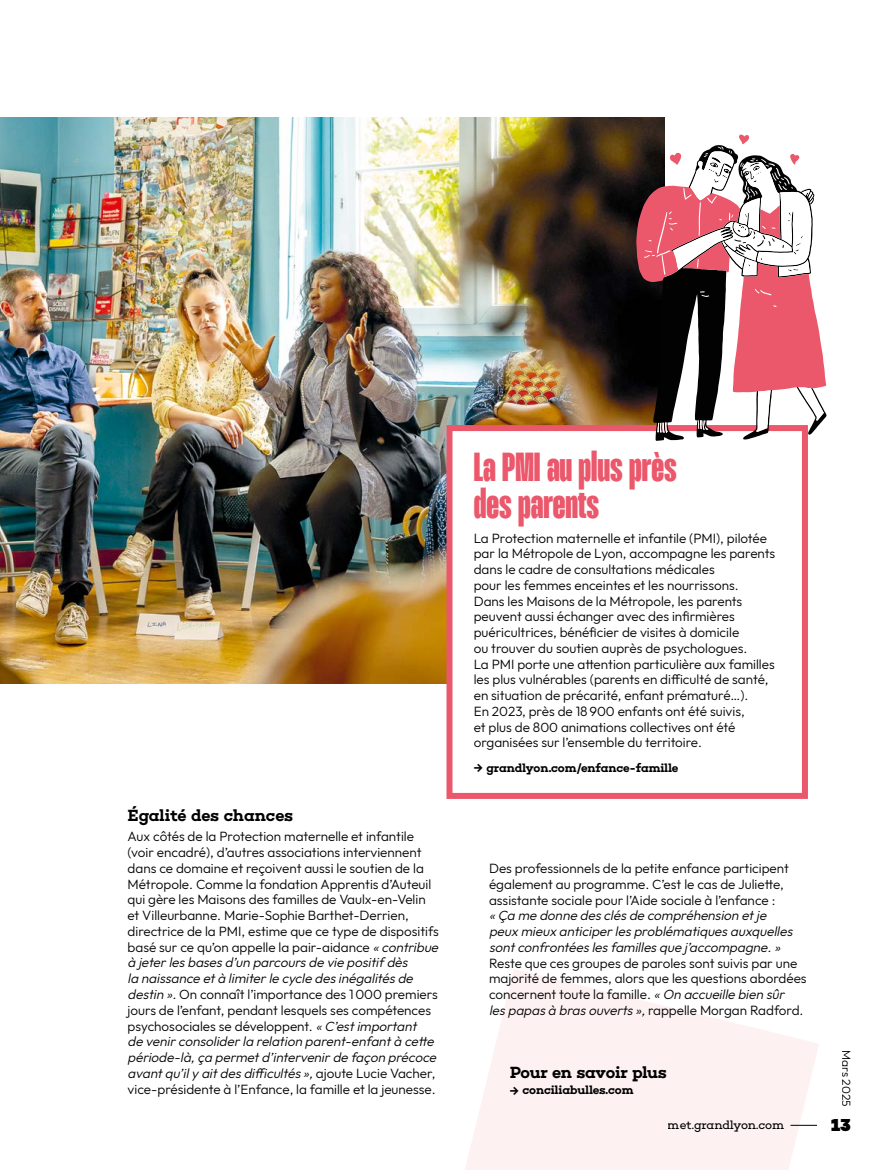
<style>
.page{position:relative;width:893px;height:1170px;background:#fff}
.page>*{position:absolute;margin:0;border:0;box-sizing:border-box;transform-origin:0 0}
.Encadré_Titre_MeT{font:900 40.5px/37.5px "Mango Grotesque";color:#eb576b}
.t1{font:900 18px "Choplin";color:#000}
.Inter-titres_MeT{font:600 16.5px "Choplin";letter-spacing:-.01em;color:#000}
.Post-it_Titre_MeT{font:600 16.5px "Choplin";letter-spacing:-.02em;color:#000}
.Courant_MeT{font:300 13.5px/15.8px "Outfit";color:#000}
.t2{font:600 12px "Choplin";letter-spacing:-.02em;color:#000}
.t3{font:12px "Choplin";letter-spacing:-.02em;color:#000}
.t4{font:300 12px "Outfit";color:#000}
.s1{font-style:italic}
</style>
<div class="page">
<svg style="left:465px;top:969px;width:354px;height:200px;fill:#fef1f1"></svg>
<img style="left:0;top:118px;width:665px;height:565px">
<div style="left:449px;top:428px;width:356px;height:367px;background:#fff"></div>
<div style="left:446px;top:425px;width:362px;height:373px;border:6px solid #eb576b"></div>
<svg style="left:636px;top:134px;width:190px;height:305px"></svg>
<svg style="left:790px;top:1124px;width:27px;height:1px"></svg>
<h3 class="Inter-titres_MeT" style="left:128px;top:806px;width:167px">Égalité des chances</h3>
<p class="Courant_MeT" style="left:128px;top:829px;width:315px">Aux côtés de la Protection maternelle et infantile (voir encadré), d’autres associations interviennent dans ce domaine et reçoivent aussi le soutien de la Métropole. Comme la fondation Apprentis d’Auteuil qui gère les Maisons des familles de Vaulx-en-Velin<br>et Villeurbanne. Marie-Sophie Barthet-Derrien, directrice de la PMI, estime que ce type de dispositifs basé sur ce qu’on appelle la pair-aidance <span class="s1">«contribue à jeterlesbasesd’un parcoursde vie positifdès<br>la naissance età limiterle cycle desinégalitésde destin».</span>On connaît l’importance des 1000 premiers jours de l’enfant, pendant lesquels ses compétences psychosociales se développent. <span class="s1">«C’estimportant de venirconsoliderla relation parent-enfantà cette période-là, ça permetd’intervenirde façon précoce avantqu’ily aitdesdifficultés »,</span>aj o u te L u c i e Va c h e r, vice-présidente à l’Enfance, la famille et la jeunesse.</p>
<h3 class="Encadré_Titre_MeT" style="left:474px;top:447px;width:204px">La PMI au plus près des parents</h3>
<p class="Courant_MeT" style="left:474px;top:530px;width:303px">La Protection maternelle et infantile (PMI), pilotée par la Métropole de Lyon, accompagne les parents dans le cadre de consultations médicales<br>pour les femmes enceintes et les nourrissons.<br>Dans les Maisons de la Métropole, les parents peuvent aussi échanger avec des infirmières puéricultrices, bénéficier de visites à domicile<br>ou trouver du soutien auprès de psychologues.<br>La PMI porte une attention particulière aux familles les plus vulnérables (parents en difficulté de santé, en situation de précarité, enfant prématuré…).<br>En 2023, près de 18900 enfants ont été suivis,<br>et plus de 800 animations collectives ont été organisées sur l’ensemble du territoire.</p>
<p class="t2" style="left:474px;top:760px;width:206px">→ grandlyon.com/enfance-famille</p>
<p class="Courant_MeT" style="left:489px;top:860px;width:319px">Des professionnels de la petite enfance participent également au programme. C’est le cas de Juliette, assistante sociale pour l’Aide sociale à l’enfance :<br><span class="s1">« Ça me donne desclésde compréhension etje<br>peux mieux anticiperlesproblématiquesauxquelles sontconfrontéeslesfamillesque j ’accompagne. » </span>Reste que ces groupes de paroles sont suivis par une majorité de femmes, alors que les questions abordées concernent toute la famille. <span class="s1">«On accueille bien sûr lespapasà brasouverts»,</span>rappelle Morgan Radford.</p>
<h3 class="Post-it_Titre_MeT" style="left:510px;top:1062px;width:159px">Pour en savoir plus</h3>
<p class="t2" style="left:510px;top:1082px;width:125px">→ conciliabulles.com</p>
<p class="t4" style="left:854px;top:1049px;width:58px;rotate:90deg">Mars 2025</p>
<p class="t3" style="left:668px;top:1118px;width:118px">met.grandlyon.com</p>
<h2 class="t1" style="left:830px;top:1114px;width:21px">13</h2>
</div>
